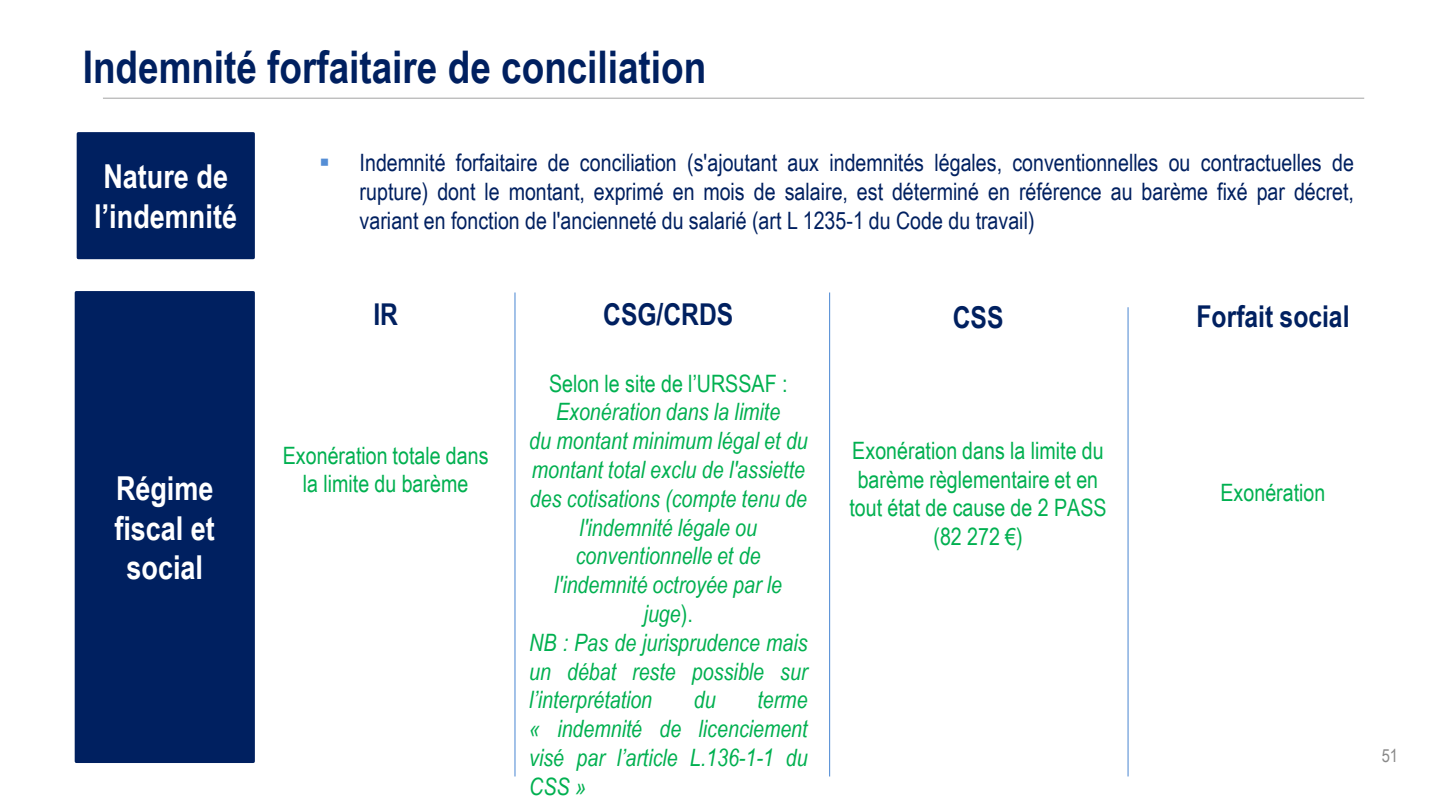
<style>
.page{position:relative;width:1440px;height:810px;background:#fff}
.page>*{position:absolute;margin:0;border:0;box-sizing:border-box;transform-origin:0 0}
.t1{font:700 45px "Arial Narrow";color:#002060}
.t2{font:700 33px/39.6px "Arial Narrow";color:#fff}
.t3{font:700 30px "Arial Narrow";color:#002060}
.t4{font:italic 24px/28.8px "Arial Narrow";color:#00b050;text-align:justify}
.t5{font:24px/28.8px "Arial Narrow";color:#002060;text-align:justify}
.t6{font:24px/28.8px "Arial Narrow";color:#00b050;text-align:center}
.t7{font:18px "Arial Narrow";color:#898989}
.s1{color:#558ed5}
.s2{font-style:normal}
</style>
<div class="page">
<hr style="left:103px;top:98px;width:1261px;height:1px;background:#bfbfbf">
<div style="left:78px;top:134px;width:175px;height:124px;background:#002060"></div>
<div style="left:77px;top:132px;width:178px;height:127px;border:3px solid #002060"></div>
<div style="left:76px;top:293px;width:177px;height:468px;background:#002060"></div>
<div style="left:75px;top:291px;width:180px;height:472px;border:3px solid #002060"></div>
<hr style="left:1128px;top:307px;width:1px;height:469px;background:#558ed5">
<hr style="left:829px;top:292px;width:1px;height:485px;background:#558ed5">
<hr style="left:514px;top:292px;width:2px;height:485px;background:#558ed5">
<h1 class="t1" style="left:83px;top:40px;width:625px">Indemnité forfaitaire de conciliation</h1>
<h2 class="t2" style="left:94px;top:157px;width:144px">Nature de l’indemnité</h2>
<h2 class="t2" style="left:114px;top:468px;width:102px;text-align:center">Régime fiscal et social</h2>
<p class="t5" style="left:360px;top:148px;width:996px;text-indent:-40px"><span class="s1">▪</span> Indemnité forfaitaire de conciliation (s'ajoutant aux indemnités légales, conventionnelles ou contractuelles de rupture) dont le montant, exprimé en mois de salaire, est déterminé en référence au barème fixé par décret, variant en fonction de l'ancienneté du salarié (art L 1235-1 du Code du travail)</p>
<p class="t3" style="left:373px;top:297px;width:26px">IR</p>
<p class="t6" style="left:283px;top:440px;width:207px">Exonération totale dans la limite du barème</p>
<p class="t3" style="left:603px;top:297px;width:132px">CSG/CRDS</p>
<p class="t6" style="left:549px;top:368px;width:240px">Selon le site de l’URSSAF :</p>
<p class="t4" style="left:556px;top:397px;width:226px">Exonération dans la limite</p>
<p class="t4" style="left:529px;top:426px;width:280px">du montant minimum légal et du</p>
<p class="t4" style="left:532px;top:455px;width:275px">montant total exclu de l'assiette</p>
<p class="t4" style="left:530px;top:484px;width:279px">des cotisations (compte tenu de</p>
<p class="t4" style="left:579px;top:512px;width:179px">l'indemnité légale ou</p>
<p class="t4" style="left:576px;top:541px;width:187px">conventionnelle et de</p>
<p class="t4" style="left:554px;top:570px;width:229px">l'indemnité octroyée par le</p>
<p class="t4" style="left:644px;top:599px;width:51px">juge<span class="s2">).</span></p>
<p class="t4" style="left:529px;top:628px;width:280px">NB : Pas de jurisprudence mais</p>
<p class="t4" style="left:529px;top:656px;width:280px">un débat reste possible sur</p>
<p class="t4" style="left:529px;top:685px;width:125px">l’interprétation</p>
<p class="t4" style="left:694px;top:685px;width:23px">du</p>
<p class="t4" style="left:529px;top:685px;width:280px;text-indent:228px">terme « indemnité de licenciement visé par l’article L.136-1-1 du CSS »</p>
<p class="t3" style="left:953px;top:300px;width:52px">CSS</p>
<p class="t6" style="left:849px;top:436px;width:259px">Exonération dans la limite du barème règlementaire et en tout état de cause de 2 PASS (82 272 €)</p>
<p class="t3" style="left:1197px;top:299px;width:155px">Forfait social</p>
<p class="t6" style="left:1220px;top:478px;width:106px">Exonération</p>
<p class="t7" style="left:1382px;top:745px;width:18px">51</p>
</div>
